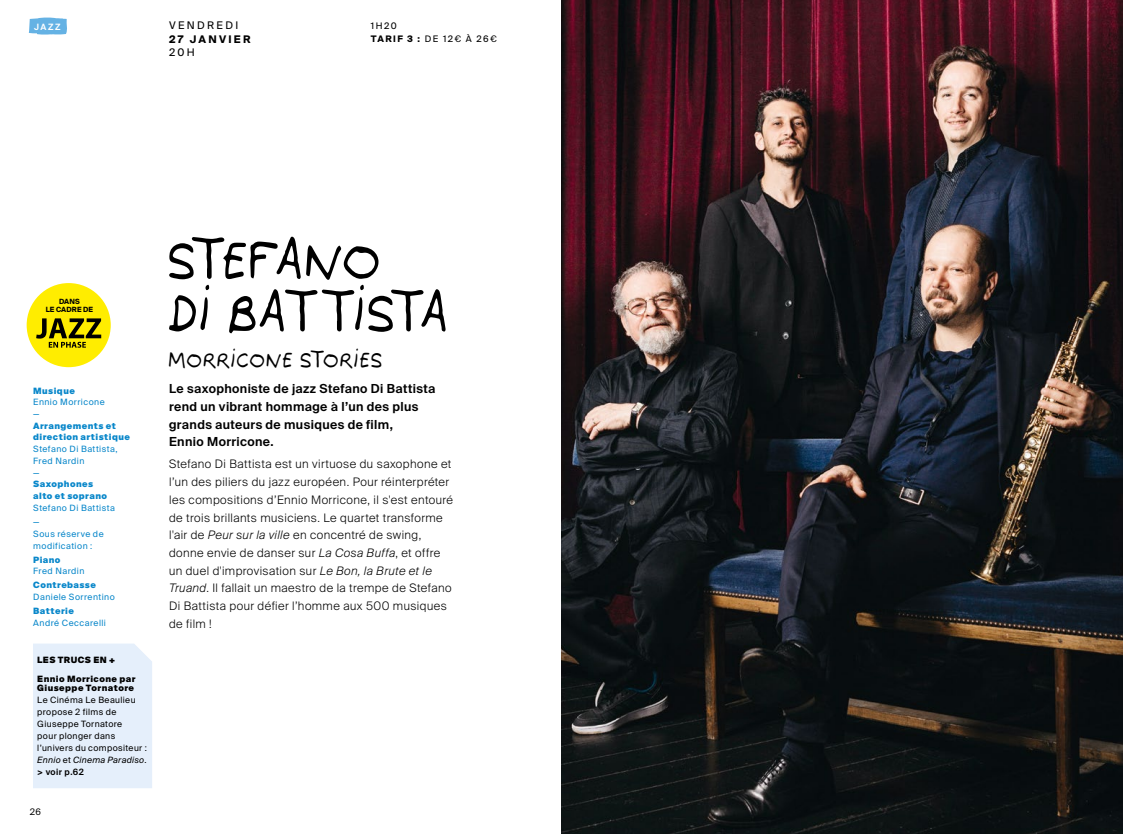
<style>
.page{position:relative;width:1123px;height:834px;background:#fff}
.page>*{position:absolute;margin:0;border:0;box-sizing:border-box;transform-origin:0 0}
.t1{font:55.5px/52.5px "Piano";letter-spacing:.035em;color:#000}
.t2{font:22.5px "Piano";letter-spacing:.09em;color:#000}
.t3{font:600 12.45px/17.7px "Suisse Intl";letter-spacing:.03em;color:#000}
.t4{font:300 11.7px/17.7px "Suisse Intl";letter-spacing:.04em;color:#000}
.t5{font:10.5px "Suisse Intl";letter-spacing:.225em;color:#000}
.t6{font:700 10.5px "Suisse Intl";letter-spacing:.21em;color:#000}
.t7{font:9px/13.4px "Suisse Intl";letter-spacing:.16em;color:#000}
.t8{font:8.7px/11.7px "Suisse Intl";letter-spacing:.05em;color:#0987ca}
.t9{font:8.7px/12px "Suisse Intl";letter-spacing:.04em;color:#000}
.t10{font:900 8.7px/11.7px "Suisse Intl";letter-spacing:.05em;color:#0987ca}
.t11{font:900 8.7px/18.3px "Suisse Intl";letter-spacing:.05em;color:#000}
.t12{font:600 8.7px "Suisse Intl";color:#fff}
.t13{font:700 7.2px/8.2px "Suisse Intl";letter-spacing:.015em;color:#000;text-align:center}
.s1{font-weight:700}
.s2{font-style:italic}
.s3{font-weight:600}
</style>
<div class="page">
<img style="left:561px;top:0;width:562px;height:833px">
<svg style="left:28px;top:17px;width:39px;height:18px"></svg>
<div style="left:27px;top:283px;width:84px;height:84px;background:#ffed00;border-radius:50%"></div>
<svg style="left:36px;top:318px;width:65px;height:29px"></svg>
<div style="left:33px;top:643px;width:119px;height:145px;background:#e5effb"></div>
<p class="t5" style="left:169px;top:20px;width:71px">VENDREDI</p>
<p class="t6" style="left:169px;top:33px;width:83px">27 JANVIER</p>
<p class="t5" style="left:169px;top:46px;width:27px">20H</p>
<p class="t12" style="left:34px;top:22px;width:28px">JAZZ</p>
<p class="t7" style="left:371px;top:19px;width:127px">1H20<br><span class="s1">TARIF 3 :</span> DE 12€ À 26€</p>
<p class="t13" style="left:46px;top:297px;width:49px">DANS<br>LE CADRE DE</p>
<p class="t10" style="left:33px;top:385px;width:43px">Musique</p>
<p class="t8" style="left:33px;top:396px;width:73px">Ennio Morricone —</p>
<p class="t10" style="left:33px;top:420px;width:98px">Arrangements et direction artistique</p>
<p class="t8" style="left:33px;top:443px;width:86px">Stefano Di Battista,<br>Fred Nardin<br>—</p>
<p class="t10" style="left:33px;top:478px;width:75px">Saxophones alto et soprano</p>
<p class="t8" style="left:33px;top:500px;width:83px;line-height:14.7px">Stefano Di Battista —</p>
<p class="t8" style="left:33px;top:528px;width:72px">Sous réserve de modification :</p>
<p class="t10" style="left:33px;top:553px;width:29px">Piano</p>
<p class="t8" style="left:33px;top:565px;width:53px">Fred Nardin</p>
<p class="t10" style="left:33px;top:579px;width:64px">Contrebasse</p>
<p class="t8" style="left:33px;top:591px;width:83px">Daniele Sorrentino</p>
<p class="t10" style="left:33px;top:604px;width:42px">Batterie</p>
<p class="t8" style="left:33px;top:616px;width:74px">André Ceccarelli</p>
<p class="t11" style="left:37px;top:651px;width:100px">LES TRUCS EN +<br>Ennio Morricone par</p>
<p class="t11" style="left:37px;top:679px;width:98px">Giuseppe Tornatore</p>
<p class="t9" style="left:37px;top:694px;width:111px">Le Cinéma Le Beaulieu propose 2 films de<br>Giuseppe Tornatore<br>pour plonger dans l’univers du compositeur :<br><span class="s2">Ennio</span> et <span class="s2">Cinema Paradiso</span>. <span class="s3">&gt; voir p.62</span></p>
<p class="t7" style="left:30px;top:805px;width:13px">26</p>
<h1 class="t1" style="left:169px;top:233px;width:278px">STEFANO<br>DI BATTISTA</h1>
<h2 class="t2" style="left:169px;top:344px;width:214px">MORRICONE STORIES</h2>
<p class="t3" style="left:169px;top:380px;width:268px">Le saxophoniste de jazz Stefano Di Battista rend un vibrant hommage à l’un des plus grands auteurs de musiques de film,<br>Ennio Morricone.</p>
<p class="t4" style="left:169px;top:455px;width:285px">Stefano Di Battista est un virtuose du saxophone et l’un des piliers du jazz européen. Pour réinterpréter les compositions d’Ennio Morricone, il s'est entouré de trois brillants musiciens. Le quartet transforme l'air de <span class="s2">Peur sur la ville</span> en concentré de swing, donne envie de danser sur <span class="s2">La Cosa Buffa</span>, et offre un duel d'improvisation sur <span class="s2">Le Bon, la Brute et le Truand</span>. Il fallait un maestro de la trempe de Stefano Di Battista pour défier l’homme aux 500 musiques de film !</p>
</div>
